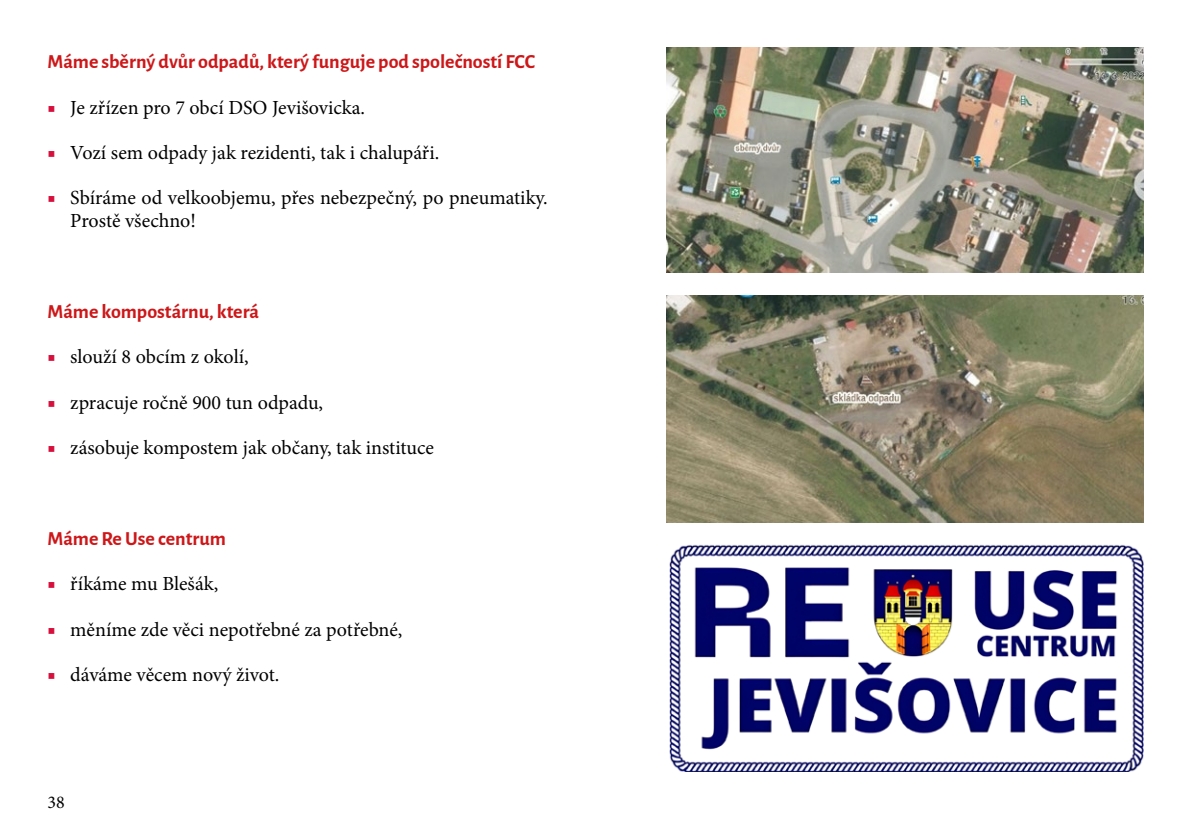
<style>
.page{position:relative;width:1191px;height:840px;background:#fff}
.page>*{position:absolute;margin:0;border:0;box-sizing:border-box;transform-origin:0 0}
.t1{font:20px/22.6px "Minion Pro";color:#000}
.t2{font:700 20px "Alegreya Sans";color:#cd1719}
.t3{font:18px "Minion Pro";color:#000}
.s1{color:#d60f3c}
</style>
<div class="page">
<img style="left:667px;top:48px;width:476px;height:224px">
<img style="left:667px;top:295px;width:476px;height:227px">
<img style="left:669px;top:544px;width:474px;height:227px">
<p class="t2" style="left:48px;top:47px;width:489px">Máme sběrný dvůr odpadů, který funguje pod společností FCC</p>
<p class="t1" style="left:48px;top:96px;width:319px"><span class="s1">■</span> Je zřízen pro 7 obcí DSO Jevišovicka.</p>
<p class="t1" style="left:48px;top:141px;width:393px"><span class="s1">■</span> Vozí sem odpady jak rezidenti, tak i chalupáři.</p>
<p class="t1" style="left:70px;top:187px;width:479px;text-indent:-23px"><span class="s1">■</span> Sbíráme od velkoobjemu, přes nebezpečný, po pneumatiky.<br>Prostě všechno!</p>
<p class="t2" style="left:48px;top:296px;width:213px">Máme kompostárnu, která</p>
<p class="t1" style="left:48px;top:345px;width:202px"><span class="s1">■</span> slouží 8 obcím z okolí,</p>
<p class="t1" style="left:48px;top:391px;width:277px"><span class="s1">■</span> zpracuje ročně 900 tun odpadu,</p>
<p class="t1" style="left:48px;top:436px;width:388px"><span class="s1">■</span> zásobuje kompostem jak občany, tak instituce</p>
<p class="t2" style="left:48px;top:523px;width:180px">Máme Re Use centrum</p>
<p class="t1" style="left:48px;top:572px;width:172px"><span class="s1">■</span> říkáme mu Blešák,</p>
<p class="t1" style="left:48px;top:617px;width:356px"><span class="s1">■</span> měníme zde věci nepotřebné za potřebné,</p>
<p class="t1" style="left:48px;top:663px;width:233px"><span class="s1">■</span> dáváme věcem nový život.</p>
<p class="t3" style="left:48px;top:789px;width:19px">38</p>
</div>
